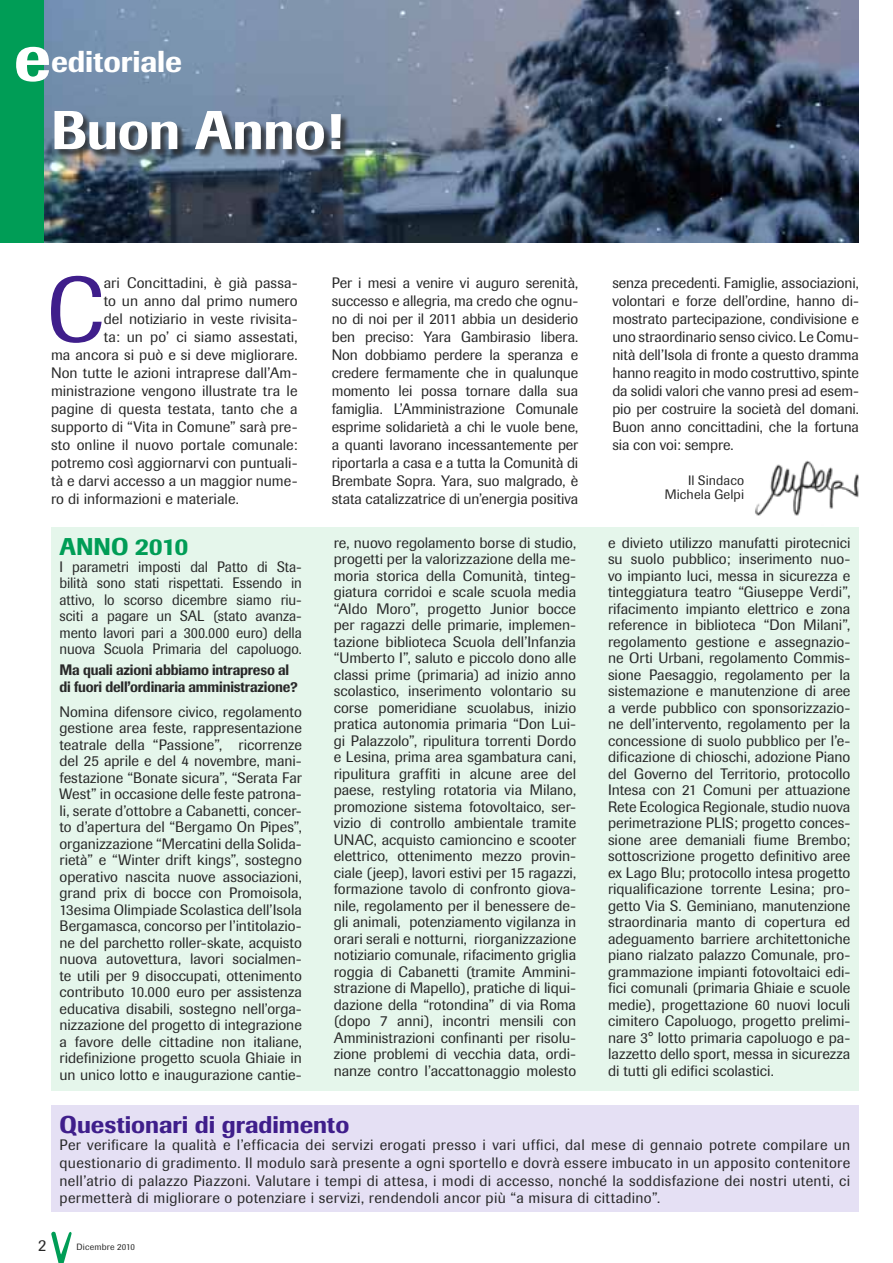
<style>
.page{position:relative;width:893px;height:1263px;background:#fff}
.page>*{position:absolute;margin:0;border:0;box-sizing:border-box;transform-origin:0 0}
.t1{font:91.5px "Imago";color:#3f1e8b}
.t2{font:500 54px "Imago";letter-spacing:-.005em;color:#fff}
.t3{font:500 30px "Imago";color:#fff}
.t4{font:500 24px "Imago";color:#3f1e8b}
.t5{font:500 24px "Imago";letter-spacing:-.005em;color:#009d56}
.t6{font:16.5px "Imago";color:#282828}
.t7{font:15px/16.5px "Imago";color:#282828;text-align:justify}
.t8{font:15px/16.5px "Imago";color:#282828;text-align:justify;scale:.95 1}
.t9{font:500 15px/16.5px "Imago";letter-spacing:-.01em;color:#282828;scale:.9 1}
.t10{font:13.5px/14.4px "Imago";letter-spacing:.005em;color:#282828;text-align:right}
.t11{font:9px "Imago";letter-spacing:.02em;color:#282828}
.s1{font-size:66.3px}
</style>
<div class="page">
<img style="left:43px;top:0;width:816px;height:242px">
<img style="left:755px;top:460px;width:104px;height:56px">
<div style="left:0;top:0;width:43px;height:242px;background:#009d56"></div>
<div style="left:54px;top:110px;width:295px;height:48px;background:#282828;opacity:.75"></div>
<div style="left:51px;top:528px;width:808px;height:563px;background:#e5f6eb"></div>
<svg style="left:51px;top:1232px;width:21px;height:31px"></svg>
<div style="left:51px;top:1105px;width:808px;height:107px;background:#e5e0f4"></div>
<h3 class="t3" style="left:14px;top:43px;width:170px"><span class="s1">e</span>editoriale</h3>
<h2 class="t2" style="left:51px;top:98px;width:293px">Buon Anno!</h2>
<h1 class="t1" style="left:47px;top:256px;width:59px">C</h1>
<p class="t7" style="left:104px;top:274px;width:195px">ari Concittadini, è già passa-</p>
<p class="t7" style="left:104px;top:292px;width:195px">to un anno dal primo numero</p>
<p class="t7" style="left:104px;top:310px;width:195px">del notiziario in veste rivisita-</p>
<p class="t7" style="left:104px;top:328px;width:195px">ta: un po’ ci siamo assestati,</p>
<p class="t7" style="left:51px;top:346px;width:248px">ma ancora si può e si deve migliorare.</p>
<p class="t7" style="left:51px;top:364px;width:248px">Non tutte le azioni intraprese dall’Am-</p>
<p class="t7" style="left:51px;top:382px;width:248px">ministrazione vengono illustrate tra le</p>
<p class="t7" style="left:51px;top:400px;width:248px">pagine di questa testata, tanto che a</p>
<p class="t7" style="left:51px;top:418px;width:248px">supporto di “Vita in Comune” sarà pre-</p>
<p class="t7" style="left:51px;top:436px;width:248px">sto online il nuovo portale comunale:</p>
<p class="t7" style="left:51px;top:454px;width:248px">potremo così aggiornarvi con puntuali-</p>
<p class="t7" style="left:51px;top:472px;width:248px">tà e darvi accesso a un maggior nume-</p>
<p class="t7" style="left:51px;top:490px;width:189px">ro di informazioni e materiale.</p>
<h3 class="t5" style="left:60px;top:532px;width:131px">ANNO 2010</h3>
<p class="t8" style="left:60px;top:558px;width:257px">I parametri imposti dal Patto di Sta&shy;bilità sono stati rispettati. Essendo in attivo, lo scorso dicembre siamo riu&shy;sciti a pagare un SAL (stato avanza&shy;mento lavori pari a 300.000 euro) della nuova Scuola Primaria del capoluogo.</p>
<p class="t9" style="left:60px;top:662px;width:266px">Ma quali azioni abbiamo intrapreso al di fuori dell’ordinaria amministrazione?</p>
<p class="t7" style="left:60px;top:703px;width:244px">Nomina difensore civico, regolamento gestione area feste, rappresentazione teatrale della “Passione”, ricorrenze del 25 aprile e del 4 novembre, mani&shy;festazione “Bonate sicura”, “Serata Far West” in occasione delle feste patrona&shy;li, serate d’ottobre a Cabanetti, concer&shy;to d’apertura del “Bergamo On Pipes”, organizzazione “Mercatini della Solida&shy;rietà” e “Winter drift kings”, sostegno operativo nascita nuove associazioni, grand prix di bocce con Promoisola, 13esima Olimpiade Scolastica dell’Isola Bergamasca, concorso per l’intitolazio&shy;ne del parchetto roller-skate, acquisto nuova autovettura, lavori socialmen&shy;te utili per 9 disoccupati, ottenimento contributo 10.000 euro per assistenza educativa disabili, sostegno nell’orga&shy;nizzazione del progetto di integrazione a favore delle cittadine non italiane, ridefinizione progetto scuola Ghiaie in un unico lotto e inaugurazione cantie-</p>
<p class="t7" style="left:332px;top:274px;width:248px;line-height:18px">Per i mesi a venire vi auguro serenità, successo e allegria, ma credo che ognu&shy;no di noi per il 2011 abbia un desiderio ben preciso: Yara Gambirasio libera.<br>Non dobbiamo perdere la speranza e credere fermamente che in qualunque momento lei possa tornare dalla sua famiglia. L’Amministrazione Comunale esprime solidarietà a chi le vuole bene, a quanti lavorano incessantemente per riportarla a casa e a tutta la Comunità di Brembate Sopra. Yara, suo malgrado, è stata catalizzatrice di un’energia positiva</p>
<p class="t7" style="left:612px;top:274px;width:248px;line-height:18px">senza precedenti. Famiglie, associazioni, volontari e forze dell’ordine, hanno di&shy;mostrato partecipazione, condivisione e uno straordinario senso civico. Le Comu&shy;nità dell’Isola di fronte a questo dramma hanno reagito in modo costruttivo, spinte da solidi valori che vanno presi ad esem&shy;pio per costruire la società del domani.<br>Buon anno concittadini, che la fortuna sia con voi: sempre.</p>
<p class="t10" style="left:665px;top:473px;width:81px">Il Sindaco<br>Michela Gelpi</p>
<p class="t7" style="left:334px;top:534px;width:244px">re, nuovo regolamento borse di studio, progetti per la valorizzazione della me&shy;moria storica della Comunità, tinteg&shy;giatura corridoi e scale scuola media “Aldo Moro”, progetto Junior bocce per ragazzi delle primarie, implemen&shy;tazione biblioteca Scuola dell’Infanzia “Umberto I”, saluto e piccolo dono alle classi prime (primaria) ad inizio anno scolastico, inserimento volontario su corse pomeridiane scuolabus, inizio pratica autonomia primaria “Don Lui&shy;gi Palazzolo”, ripulitura torrenti Dordo e Lesina, prima area sgambatura cani, ripulitura graffiti in alcune aree del paese, restyling rotatoria via Milano, promozione sistema fotovoltaico, ser&shy;vizio di controllo ambientale tramite UNAC, acquisto camioncino e scooter elettrico, ottenimento mezzo provin&shy;ciale (jeep), lavori estivi per 15 ragazzi, formazione tavolo di confronto giova&shy;nile, regolamento per il benessere de&shy;gli animali, potenziamento vigilanza in orari serali e notturni, riorganizzazione notiziario comunale, rifacimento griglia roggia di Cabanetti (tramite Ammini&shy;strazione di Mapello), pratiche di liqui&shy;dazione della “rotondina” di via Roma (dopo 7 anni), incontri mensili con Amministrazioni confinanti per risolu&shy;zione problemi di vecchia data, ordi&shy;nanze contro l’accattonaggio molesto</p>
<p class="t7" style="left:608px;top:534px;width:244px">e divieto utilizzo manufatti pirotecnici su suolo pubblico; inserimento nuo&shy;vo impianto luci, messa in sicurezza e tinteggiatura teatro “Giuseppe Verdi”, rifacimento impianto elettrico e zona reference in biblioteca “Don Milani”, regolamento gestione e assegnazio&shy;ne Orti Urbani, regolamento Commis&shy;sione Paesaggio, regolamento per la sistemazione e manutenzione di aree a verde pubblico con sponsorizzazio&shy;ne dell’intervento, regolamento per la concessione di suolo pubblico per l’e&shy;dificazione di chioschi, adozione Piano del Governo del Territorio, protocollo Intesa con 21 Comuni per attuazione Rete Ecologica Regionale, studio nuova perimetrazione PLIS; progetto conces&shy;sione aree demaniali fiume Brembo; sottoscrizione progetto definitivo aree ex Lago Blu; protocollo intesa progetto riqualificazione torrente Lesina; pro&shy;getto Via S. Geminiano, manutenzione straordinaria manto di copertura ed adeguamento barriere architettoniche piano rialzato palazzo Comunale, pro&shy;grammazione impianti fotovoltaici edi&shy;fici comunali (primaria Ghiaie e scuole medie), progettazione 60 nuovi loculi cimitero Capoluogo, progetto prelimi&shy;nare 3° lotto primaria capoluogo e pa&shy;lazzetto dello sport, messa in sicurezza di tutti gli edifici scolastici.</p>
<h3 class="t4" style="left:60px;top:1110px;width:291px">Questionari di gradimento</h3>
<p class="t7" style="left:60px;top:1136px;width:792px;line-height:17.7px">Per verificare la qualità e l’efficacia dei servizi erogati presso i vari uffici, dal mese di gennaio potrete compilare un questionario di gradimento. Il modulo sarà presente a ogni sportello e dovrà essere imbucato in un apposito contenitore nell’atrio di palazzo Piazzoni. Valutare i tempi di attesa, i modi di accesso, nonché la soddisfazione dei nostri utenti, ci permetterà di migliorare o potenziare i servizi, rendendoli ancor più “a misura di cittadino”.</p>
<p class="t6" style="left:38px;top:1236px;width:10px">2</p>
<p class="t11" style="left:77px;top:1241px;width:60px">Dicembre 2010</p>
</div>
